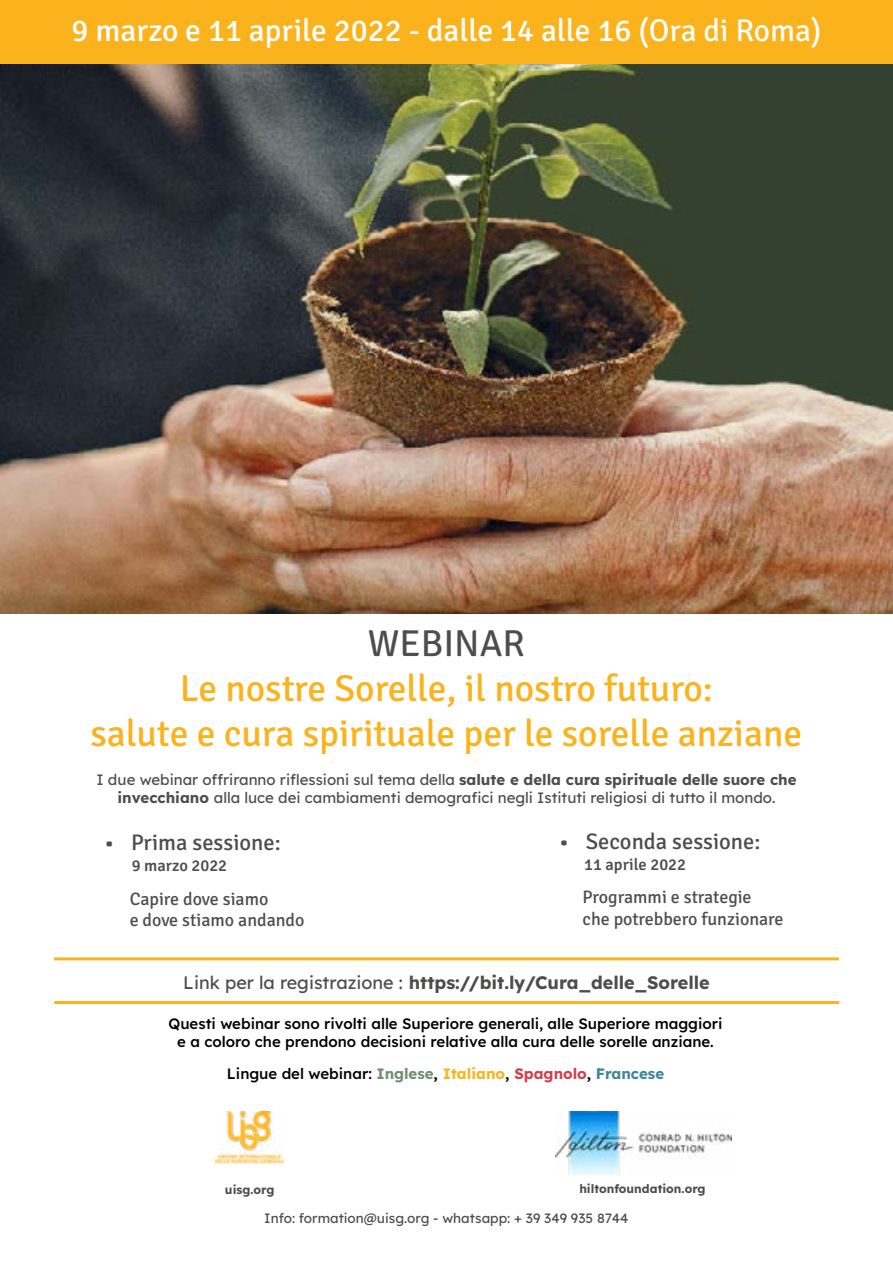
<style>
.page{position:relative;width:893px;height:1263px;background:#fff}
.page>*{position:absolute;margin:0;border:0;box-sizing:border-box;transform-origin:0 0}
.t1{font:37.5px/45px "Signika";color:#fab31c;text-align:center}
.t2{font:37.5px "Signika";color:#4d4d4d}
.t3{font:31.5px "Signika";color:#fff}
.t4{font:22.5px "Signika";color:#4d4d4d}
.t5{font:18px/21.6px "Signika";color:#4d4d4d}
.t6{font:700 18px "Lexend";color:#4e4d4c}
.t7{font:500 16.5px "Signika";color:#4d4d4d}
.t8{font:500 15px/18px "Lexend";color:#000;text-align:center}
.t9{font:15px/18px "Lexend";color:#4d4d4d;text-align:center}
.t10{font:13.5px "Lexend";color:#4e4d4c}
.t11{font:700 12px "Lexend";color:#4d4d4d}
.s1{font-weight:700}
.s2{font-weight:400}
.s3{font-weight:700;color:#738f73}
.s4{font-weight:700;color:#fab31c}
.s5{font-weight:700;color:#d1404d}
.s6{font-weight:700;color:#408599}
</style>
<div class="page">
<hr style="left:54px;top:1001px;width:785px;height:3px;background:#fab320">
<img style="left:0;top:64px;width:893px;height:550px">
<div style="left:0;top:0;width:893px;height:64px;background:#fab31c"></div>
<hr style="left:54px;top:957px;width:785px;height:3px;background:#fab320">
<img style="left:215px;top:1111px;width:68px;height:52px">
<img style="left:556px;top:1111px;width:176px;height:63px">
<h2 class="t3" style="left:72px;top:8px;width:751px">9 marzo e 11 aprile 2022 - dalle 14 alle 16 (Ora di Roma)</h2>
<h1 class="t2" style="left:368px;top:617px;width:158px">WEBINAR</h1>
<h1 class="t1" style="left:90px;top:664px;width:713px">Le nostre Sorelle, il nostro futuro:<br>salute e cura spirituale per le sorelle anziane</h1>
<p class="t9" style="left:96px;top:769px;width:701px">I due webinar offriranno riflessioni sul tema della <span class="s1">salute e della cura spirituale delle suore che invecchiano</span> alla luce dei cambiamenti demografici negli Istituti religiosi di tutto il mondo.</p>
<h3 class="t4" style="left:104px;top:826px;width:178px">• Prima sessione:</h3>
<p class="t7" style="left:132px;top:853px;width:97px">9 marzo 2022</p>
<p class="t5" style="left:130px;top:886px;width:176px">Capire dove siamo<br>e dove stiamo andando</p>
<h3 class="t4" style="left:559px;top:825px;width:203px">• Seconda sessione:</h3>
<p class="t7" style="left:584px;top:852px;width:103px">11 aprile 2022</p>
<p class="t5" style="left:583px;top:885px;width:203px">Programmi e strategie<br>che potrebbero funzionare</p>
<p class="t6" style="left:183px;top:970px;width:528px"><span class="s2">Link per la registrazione :</span> https://bit.ly/Cura_delle_Sorelle</p>
<p class="t8" style="left:168px;top:1014px;width:556px">Questi webinar sono rivolti alle Superiore generali, alle Superiore maggiori e a coloro che prendono decisioni relative alla cura delle sorelle anziane.</p>
<p class="t8" style="left:227px;top:1063px;width:439px">Lingue del webinar: <span class="s3">Inglese</span><span class="s1">,</span> <span class="s4">Italiano</span><span class="s1">,</span> <span class="s5">Spagnolo</span><span class="s1">,</span> <span class="s6">Francese</span></p>
<p class="t11" style="left:225px;top:1181px;width:51px">uisg.org</p>
<p class="t11" style="left:579px;top:1180px;width:128px">hiltonfoundation.org</p>
<p class="t10" style="left:264px;top:1208px;width:366px">Info: formation@uisg.org - whatsapp: + 39 349 935 8744</p>
</div>
